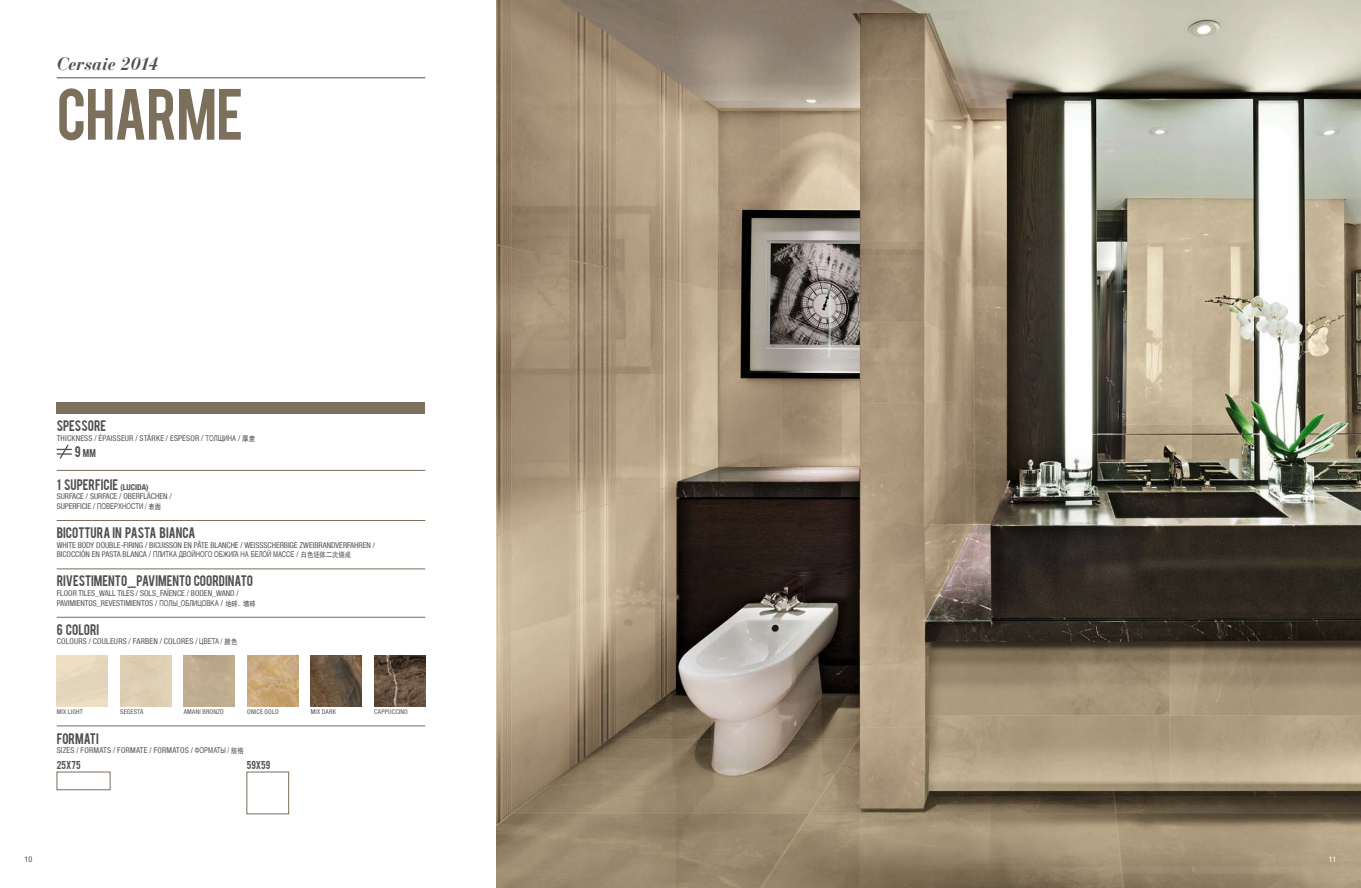
<style>
.page{position:relative;width:1361px;height:888px;background:#fff}
.page>*{position:absolute;margin:0;border:0;box-sizing:border-box;transform-origin:0 0}
.t1{font:56.9px "Bebas";letter-spacing:-.015em;color:#7c6f5c}
.t2{font:italic 700 18px "Bauer Bodoni";letter-spacing:-.01em;color:#515050}
.t3{font:12px "Bebas";color:#515050}
.t4{font:9px "Bebas";letter-spacing:.01em;color:#515050}
.t5{font:condensed 8px/9.6px "Helvetica Neue LT Com";color:#515050}
.t6{font:condensed 8px "Helvetica Neue LT Com";letter-spacing:.025em;color:#515050}
.t7{font:8px "Helvetica Cyr Upright";color:#515050;scale:.75 1}
.t8{font:condensed 8px "Helvetica Neue LT Com";color:#fff}
.t9{font:7px "SIL Hei Med Jian";color:#515050;scale:.9 1}
.t10{font:condensed 6.5px "Helvetica Neue LT Com";letter-spacing:.035em;color:#515050}
.s1{font-family:"Helvetica Cyr Upright";font-stretch:normal}
.s2{font-family:"SIL Hei Med Jian";font-stretch:normal;font-size:7px}
.s3{font-size:12px}
.s4{font-family:"Helvetica Neue";font-weight:700;font-stretch:condensed;font-size:8px}
.s5{font-family:"Helvetica Neue LT Com";font-stretch:condensed}
.s6{font-family:"SIL Hei Med Jian";font-size:7px}
.s7{font-family:"Helvetica Cyr Upright";font-size:8px}
.s8{font-family:"Helvetica Neue LT Com";font-stretch:condensed;font-size:8px}
</style>
<div class="page">
<hr style="left:57px;top:77px;width:368px;height:1px;background:#515050">
<hr style="left:57px;top:725px;width:368px;height:1px;background:#7c6f5c">
<div style="left:57px;top:402px;width:368px;height:12px;background:#7c6f5c"></div>
<svg style="left:57px;top:444px;width:15px;height:15px"></svg>
<img style="left:247px;top:655px;width:51px;height:51px">
<img style="left:311px;top:655px;width:51px;height:51px">
<img style="left:374px;top:655px;width:51px;height:51px">
<hr style="left:57px;top:616px;width:368px;height:1px;background:#7c6f5c">
<hr style="left:57px;top:470px;width:368px;height:1px;background:#7c6f5c">
<hr style="left:57px;top:568px;width:368px;height:1px;background:#7c6f5c">
<hr style="left:57px;top:520px;width:368px;height:1px;background:#7c6f5c">
<img style="left:496px;top:0;width:865px;height:887px">
<h2 class="t2" style="left:57px;top:53px;width:103px">Cersaie 2014</h2>
<h1 class="t1" style="left:57px;top:73px;width:188px">CHARME</h1>
<h3 class="t3" style="left:57px;top:417px;width:51px">SPESSORE</h3>
<p class="t6" style="left:57px;top:433px;width:200px">THICKNESS / ÉPAISSEUR / STÄRKE / ESPESOR / <span class="s1">ТОЛЩИНА</span> / <span class="s2">厚度</span></p>
<p class="t4" style="left:75px;top:446px;width:22px"><span class="s3">9</span> MM</p>
<h3 class="t3" style="left:57px;top:475px;width:93px">1 SUPERFICIE <span class="s4">(LUCIDA)</span></h3>
<p class="t5" style="left:57px;top:491px;width:81px">SURFACE / SURFACE / OBERFLÄCHEN</p>
<p class="t5" style="left:169px;top:491px;width:4px">/</p>
<p class="t5" style="left:57px;top:501px;width:9px">SUPERFICIE</p>
<p class="t7" style="left:93px;top:501px;width:92px"><span class="s5">/</span> Пове рхности / <span class="s6">表面</span></p>
<h3 class="t3" style="left:57px;top:524px;width:140px">BICOTTURA IN PASTA BIANCA</h3>
<p class="t5" style="left:57px;top:539px;width:320px">WHITE BODY DOUBLE-FIRING / BICUISSON EN PÂTE BLANCHE / WEISSSCHERBIGE ZWEIBRANDVERFAHREN /<br>BICOCCIÓN EN PASTA BLANCA / <span class="s1">Плитка</span></p>
<p class="t7" style="left:179px;top:550px;width:102px">двойного обжига на бело</p>
<p class="t9" style="left:267px;top:550px;width:95px"><span class="s7">й массе</span> <span class="s8">/</span> 白色坯体二次烧成</p>
<h3 class="t3" style="left:57px;top:572px;width:198px">RIVESTIMENTO_PAVIMENTO COORDINATO</h3>
<p class="t5" style="left:57px;top:588px;width:201px">FLOOR TILES_WALL TILES / SOLS_FAÏENCE / BODEN_WAND /<br>PAVIMIENTOS_REVESTIMIENTOS / <span class="s1">ПОЛЫ_ОБЛИЦОВКА /</span> <span class="s2">地砖_ 墙砖</span></p>
<h3 class="t3" style="left:57px;top:620px;width:44px">6 COLORI</h3>
<p class="t6" style="left:57px;top:636px;width:46px">COLOURS / COULEURS</p>
<p class="t5" style="left:129px;top:636px;width:45px">/ FARBEN / COLORES</p>
<p class="t7" style="left:195px;top:637px;width:57px"><span class="s5">/</span> ЦВЕТА / <span class="s6">颜色</span></p>
<p class="t10" style="left:57px;top:708px;width:28px">MIX LIGHT</p>
<p class="t10" style="left:120px;top:708px;width:25px">SEGESTA</p>
<p class="t10" style="left:184px;top:708px;width:42px">AMANI BRONZO</p>
<p class="t10" style="left:247px;top:708px;width:33px">ONICE GOLD</p>
<p class="t10" style="left:311px;top:708px;width:27px">MIX DARK</p>
<p class="t10" style="left:374px;top:708px;width:35px">CAPPUCCINO</p>
<h3 class="t3" style="left:57px;top:729px;width:44px">FORMATI</h3>
<p class="t5" style="left:57px;top:745px;width:5px">SIZES</p>
<p class="t5" style="left:76px;top:745px;width:14px">/ FORMATS</p>
<p class="t5" style="left:113px;top:745px;width:14px">/ FORMATE</p>
<p class="t5" style="left:149px;top:745px;width:14px">/ FORMATOS</p>
<p class="t7" style="left:191px;top:745px;width:37px"><span class="s5">/</span> Форматы</p>
<p class="t9" style="left:228px;top:745px;width:19px"><span class="s7">/</span> 规格</p>
<p class="t4" style="left:57px;top:758px;width:25px">25X75</p>
<p class="t4" style="left:247px;top:758px;width:25px">59X59</p>
<p class="t5" style="left:25px;top:854px;width:9px">10</p>
<p class="t8" style="left:1328px;top:854px;width:9px">11</p>
</div>
